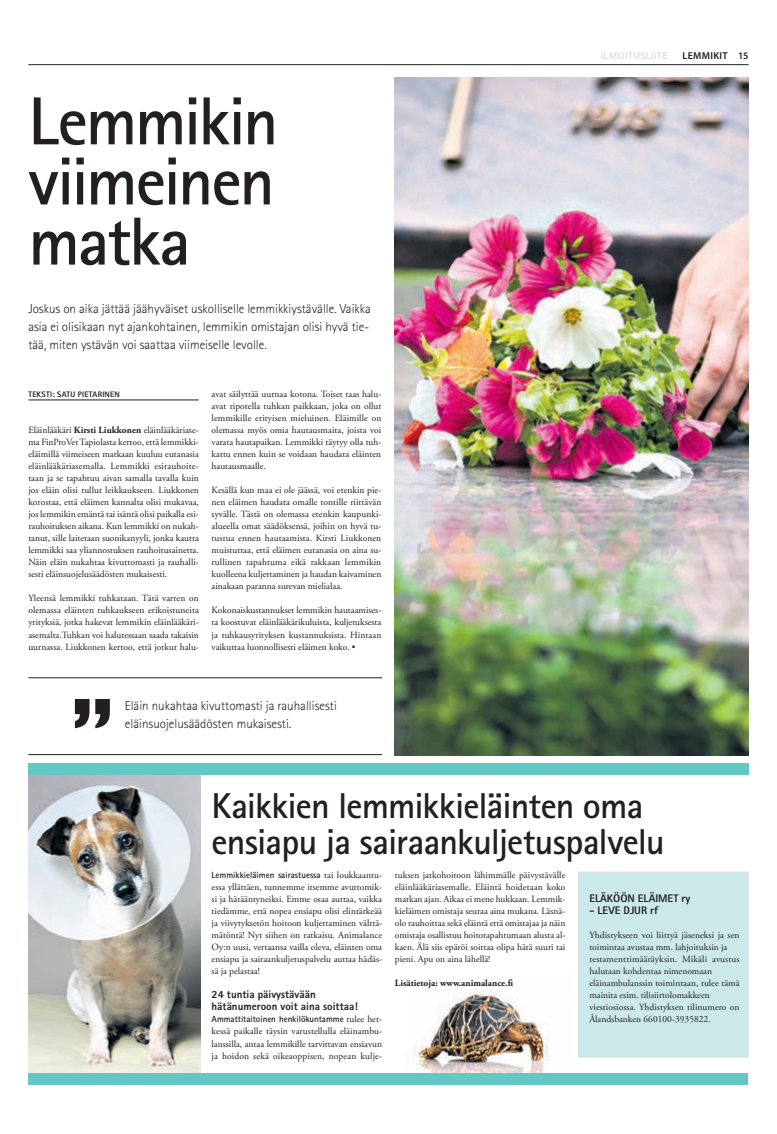
<style>
.page{position:relative;width:777px;height:1134px;background:#fff}
.page>*{position:absolute;margin:0;border:0;box-sizing:border-box;transform-origin:0 0}
.t1{font:700 68px/60.1px "Rotis Sans Serif";letter-spacing:-.03em;color:#231f20;text-align:justify}
.t2{font:700 36px/36.1px "Rotis Sans Serif";letter-spacing:-.025em;color:#231f20}
.t3{font:300 13px/18px "Rotis Sans Serif";color:#231f20}
.t4{font:800 11px/12px "Rotis Sans Serif";color:#231f20}
.t5{font:600 10px "Myriad Pro";color:#dcdddf}
.t6{font:600 10px "Myriad Pro";color:#231f20}
.t7{font:9.5px/12px "Adobe Garamond Pro";color:#231f20;text-align:justify}
.t8{font:700 9.5px "Adobe Garamond Pro";color:#231f20}
.t9{font:700 9px "Rotis Sans Serif";letter-spacing:-.005em;color:#231f20}
.t10{font:800 8px "Rotis Sans Serif";color:#231f20}
.s1{font-weight:700}
.s2{font-family:"Adobe Garamond Pro";font-weight:400;font-size:9.5px}
</style>
<div class="page">
<hr style="left:28px;top:64px;width:720px;height:1px;background:#231f20">
<div style="left:578px;top:872px;width:170px;height:185px;background:#cce9ea;border:1px solid #dcdddf"></div>
<img style="left:413px;top:989px;width:136px;height:84px">
<hr style="left:28px;top:400px;width:171px;height:1px;background:#231f20">
<img style="left:395px;top:77px;width:353px;height:678px">
<img style="left:28px;top:774px;width:172px;height:299px">
<div style="left:28px;top:763px;width:720px;height:11px;background:#63c7c6"></div>
<div style="left:28px;top:1073px;width:719px;height:11px;background:#63c7c6"></div>
<hr style="left:28px;top:677px;width:354px;height:1px;background:#231f20">
<hr style="left:28px;top:754px;width:354px;height:1px;background:#231f20">
<svg style="left:75px;top:699px;width:35px;height:29px"></svg>
<h1 class="t1" style="left:28px;top:90px;width:252px">Lemmikin viimeinen matka</h1>
<h3 class="t3" style="left:28px;top:299px;width:344px">Joskus on aika jättää jäähyväiset uskolliselle lemmikkiystävälle. Vaikka asia ei olisikaan nyt ajankohtainen, lemmikin omistajan olisi hyvä tie&shy;tää, miten ystävän voi saattaa viimeiselle levolle.</h3>
<p class="t10" style="left:28px;top:389px;width:59px">teksti: Satu Pietari</p>
<p class="t10" style="left:105px;top:389px;width:17px">nen</p>
<p class="t7" style="left:28px;top:424px;width:172px">Eläinlääkäri <span class="s1">Kirsti Liukkonen</span> eläinlääkäriase&shy;ma FinProVet Tapiolasta kertoo, että lemmikki&shy;eläimillä viimeiseen matkaan kuuluu eutanasia eläinlääkäriasemalla. Lemmikki esirauhoite&shy;taan ja se tapahtuu aivan samalla tavalla kuin jos eläin olisi tullut leikkaukseen. Liukkonen korostaa, että eläimen kannalta olisi mukavaa, jos lemmikin emäntä tai isäntä olisi paikalla esi&shy;rauhoituksen aikana. Kun lemmikki on nukah&shy;tanut, sille laitetaan suonikanyyli, jonka kautta lemmikki saa yliannostuksen rauhoitusainetta.<br>Näin eläin nukahtaa kivuttomasti ja rauhalli&shy;sesti eläinsuojelusäädösten mukaisesti.</p>
<p class="t7" style="left:28px;top:593px;width:172px">Yleensä lemmikki tuhkataan. Tätä varten on olemassa eläinten tuhkaukseen erikoistuneita yrityksiä, jotka hakevat lemmikin eläinlääkäri&shy;asemalta.Tuhkan voi halutessaan saada takaisin uurnassa. Liukkonen kertoo, että jotkut halu-</p>
<p class="t7" style="left:212px;top:388px;width:171px">avat säilyttää uurnaa kotona. Toiset taas halu&shy;avat ripotella tuhkan paikkaan, joka on ollut lemmikille erityisen mieluinen. Eläimille on olemassa myös omia hautausmaita, joista voi varata hautapaikan. Lemmikki täytyy olla tuh&shy;kattu ennen kuin se voidaan haudata eläinten hautausmaalle.</p>
<p class="t7" style="left:212px;top:484px;width:171px">Kesällä kun maa ei ole jäässä, voi etenkin pie&shy;nen eläimen haudata omalle tontille riittävän syvälle. Tästä on olemassa etenkin kaupunki&shy;alueella omat säädöksensä, joihin on hyvä tu&shy;tustua ennen hautaamista. Kirsti Liukkonen muistuttaa, että eläimen eutanasia on aina su&shy;rullinen tapahtuma eikä rakkaan lemmikin kuolleena kuljettaminen ja haudan kaivaminen ainakaan paranna surevan mielialaa.</p>
<p class="t7" style="left:212px;top:605px;width:171px">Kokonaiskustannukset lemmikin hautaamises&shy;ta koostuvat eläinlääkärikuluista, kuljetuksesta ja tuhkausyrityksen kustannuksista. Hintaan vaikuttaa luonnollisesti eläimen koko. •</p>
<h3 class="t3" style="left:125px;top:696px;width:213px">Eläin nukahtaa kivuttomasti ja rauhallisesti eläinsuojelusäädösten mukaisesti.</h3>
<p class="t5" style="left:601px;top:50px;width:7px">ILMOITUSLIITE</p>
<p class="t6" style="left:682px;top:50px;width:6px">LEMMIKIT</p>
<p class="t6" style="left:738px;top:50px;width:12px">15</p>
<h2 class="t2" style="left:212px;top:787px;width:454px">Kaikkien lemmikkieläinten oma ensiapu ja sairaankuljetuspalvelu</h2>
<p class="t7" style="left:395px;top:869px;width:172px">tuksen jatkohoitoon lähimmälle päivystävälle eläinlääkäriasemalle. Eläintä hoidetaan koko matkan ajan. Aikaa ei mene hukkaan. Lemmik&shy;kieläimen omistaja seuraa aina mukana. Läsnä&shy;olo rauhoittaa sekä eläintä että omistajaa ja näin omistaja osallistuu hoitotapahtumaan alusta al&shy;kaen. Älä siis epäröi soittaa olipa hätä suuri tai pieni. Apu on aina lähellä!</p>
<p class="t8" style="left:395px;top:978px;width:120px">Lisätietoja: www.animalance.fi</p>
<p class="t9" style="left:212px;top:869px;width:172px">Lemmikkieläimen sairastuessa <span class="s2">tai loukkaantu-</span></p>
<p class="t7" style="left:212px;top:881px;width:172px">essa yllättäen, tunnemme itsemme avuttomik&shy;si ja hätääntyneiksi. Emme osaa auttaa, vaikka tiedämme, että nopea ensiapu olisi elintärkeää ja viivytyksetön hoitoon kuljettaminen välttä&shy;mätöntä! Nyt siihen on ratkaisu. Animalance Oy:n uusi, vertaansa vailla oleva, eläinten oma ensiapu ja sairaankuljetuspalvelu auttaa hädäs&shy;sä ja pelastaa!</p>
<p class="t4" style="left:212px;top:988px;width:148px">24 tuntia päivystävään hätänumeroon voit aina soittaa!</p>
<p class="t9" style="left:212px;top:1014px;width:172px">Ammattitaitoinen henkilökuntamme <span class="s2">tulee het-</span></p>
<p class="t7" style="left:212px;top:1026px;width:172px">kessä paikalle täysin varustellulla eläinambu&shy;lanssilla, antaa lemmikille tarvittavan ensiavun ja hoidon sekä oikeaoppisen, nopean kulje-</p>
<p class="t4" style="left:589px;top:892px;width:102px">ELÄKÖÖN ELÄIMET ry</p>
<p class="t4" style="left:589px;top:904px;width:71px">- LEVE DJUR rf</p>
<p class="t7" style="left:589px;top:929px;width:152px;text-align:left">Yhdistykseen voi liittyä jäseneksi ja sen toimintaa avustaa mm. lahjoituksin ja testamenttimääräyksin. Mikäli avustus halutaan kohdentaa nimenomaan eläinambulanssin toimintaan, tulee tämä mainita esim. tilisiirtolomakkeen viestiosiossa. Yhdistyksen tilinumero on Ålandsbanken 660100-3935822.</p>
</div>
